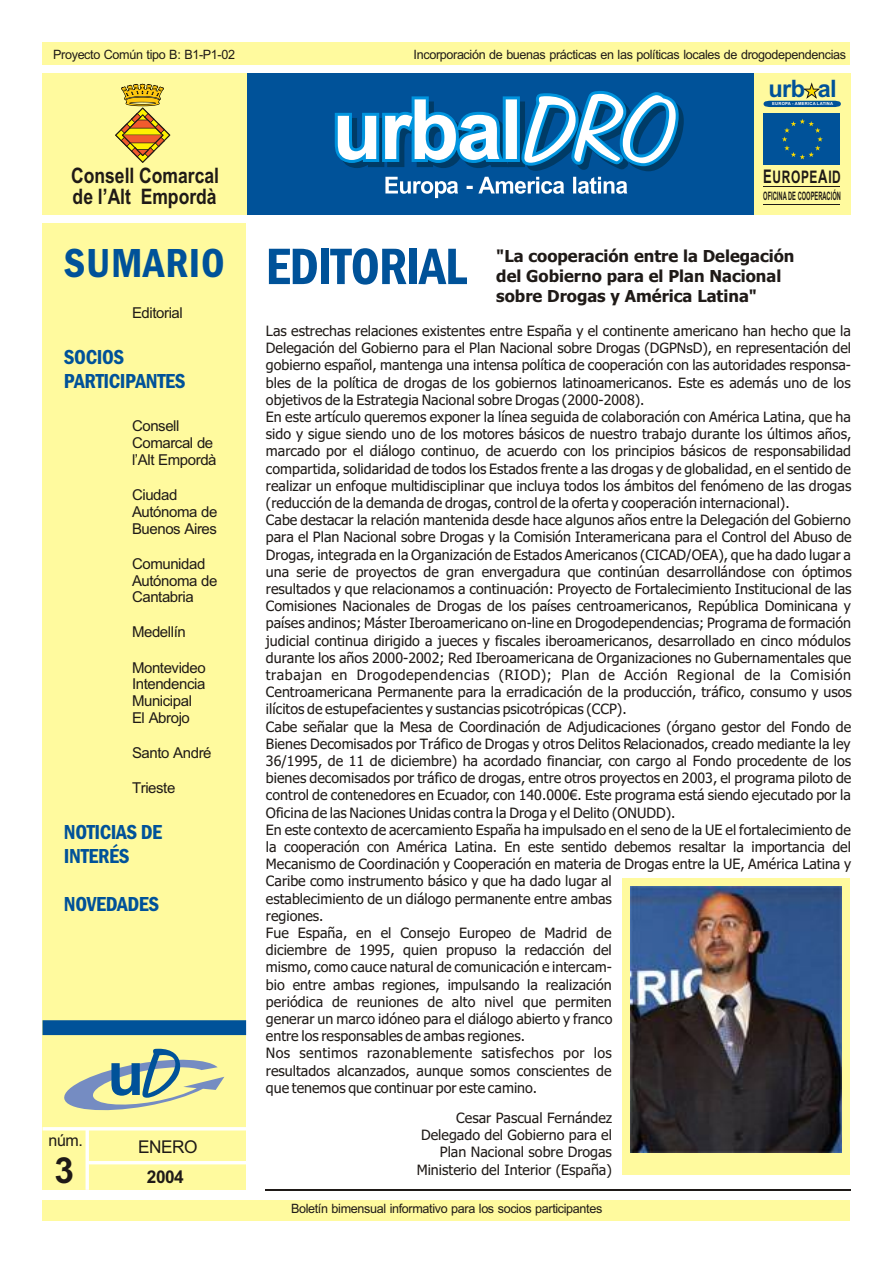
<style>
.page{position:relative;width:894px;height:1263px;background:#fff}
.page>*{position:absolute;margin:0;border:0;box-sizing:border-box;transform-origin:0 0}
.t1{font:52.95px "Franklin Gothic Demi Cond";letter-spacing:-.02em;color:#005299}
.t2{font:42px "Franklin Gothic Demi Cond";letter-spacing:.015em;color:#005299}
.t3{font:700 36px "Arial";color:#1f1a17}
.t4{font:700 24px "Arial";color:#005299}
.t5{font:700 21.3px/21.8px "Arial Narrow";color:#1f1a17}
.t6{font:21px/23.9px "Franklin Gothic Demi Cond";letter-spacing:-.02em;color:#005299}
.t7{font:17.55px "Arial";letter-spacing:-.03em;color:#1f1a17}
.t8{font:700 17.55px "Arial";color:#1f1a17}
.t9{font:700 17.25px "Arial Narrow";letter-spacing:.045em;color:#1f1a17;scale:.84 1}
.t10{font:700 16.5px/20px "Tahoma";color:#1f1a17}
.t11{font:16.35px "Arial";color:#1f1a17}
.t12{font:15px/16.8px "Arial";letter-spacing:-.03em;color:#1f1a17}
.t13{font:14.25px/17.2px "Tahoma";color:#1f1a17}
.t14{font:12.9px "Arial";letter-spacing:-.03em;color:#1f1a17}
.t15{font:700 11.7px "Arial Narrow";color:#1f1a17;scale:.6 1}
.t16{font:700 4.2px "Arial";letter-spacing:.055em;color:#fff}
.s1{font-size:18.75px}
</style>
<div class="page">
<div style="left:622px;top:878px;width:228px;height:297px;background:#fffa9e"></div>
<img style="left:631px;top:887px;width:211px;height:266px">
<div style="left:754px;top:74px;width:96px;height:141px;background:#fffa9e"></div>
<div style="left:43px;top:1200px;width:807px;height:20px;background:#fffa9e"></div>
<div style="left:43px;top:43px;width:807px;height:22px;background:#fffa9e"></div>
<div style="left:247px;top:74px;width:507px;height:141px;background:#005299"></div>
<div style="left:764px;top:113px;width:76px;height:51px;background:#005299"></div>
<svg style="left:782px;top:119px;width:41px;height:40px"></svg>
<svg style="left:764px;top:83px;width:77px;height:24px"></svg>
<hr style="left:764px;top:187px;width:76px;height:1px;background:#1f1a17">
<hr style="left:764px;top:205px;width:76px;height:1px;background:#1f1a17">
<hr style="left:265px;top:1189px;width:585px;height:2px;background:#1f1a17">
<svg style="left:334px;top:91px;width:350px;height:107px"></svg>
<div style="left:43px;top:223px;width:203px;height:967px;background:#fffa9e"></div>
<div style="left:43px;top:74px;width:204px;height:141px;background:#fffa9e"></div>
<svg style="left:115px;top:84px;width:55px;height:79px"></svg>
<hr style="left:86px;top:1128px;width:3px;height:62px;background:#fff">
<hr style="left:87px;top:1161px;width:159px;height:3px;background:#fff">
<svg style="left:64px;top:1049px;width:160px;height:62px"></svg>
<hr style="left:43px;top:1127px;width:203px;height:3px;background:#fff">
<div style="left:43px;top:1020px;width:203px;height:15px;background:#005299"></div>
<p class="t14" style="left:53px;top:49px;width:183px">Proyecto Común tipo B: B1-P1-02</p>
<h3 class="t5" style="left:71px;top:167px;width:149px">Consell Comarcal de l’Alt Empordà</h3>
<h2 class="t2" style="left:64px;top:247px;width:162px">SUMARIO</h2>
<p class="t12" style="left:132px;top:306px;width:52px">Editorial</p>
<h3 class="t6" style="left:64px;top:347px;width:123px">SOCIOS<br>PARTICIPANTES</h3>
<p class="t12" style="left:132px;top:419px;width:86px">Consell<br>Comarcal de l’Alt Empordà</p>
<p class="t12" style="left:132px;top:488px;width:87px">Ciudad<br>Autónoma de<br>Buenos Aires</p>
<p class="t12" style="left:132px;top:556px;width:87px">Comunidad<br>Autónoma de<br>Cantabria</p>
<p class="t12" style="left:132px;top:625px;width:55px">Medellín</p>
<p class="t12" style="left:132px;top:660px;width:75px">Montevideo<br>Intendencia<br>Municipal<br>El Abrojo</p>
<p class="t12" style="left:132px;top:746px;width:81px">Santo André</p>
<p class="t12" style="left:132px;top:781px;width:45px">Trieste</p>
<h3 class="t6" style="left:64px;top:822px;width:100px">NOTICIAS DE<br>INTERÉS</h3>
<h3 class="t6" style="left:64px;top:894px;width:97px">NOVEDADES</h3>
<p class="t11" style="left:49px;top:1134px;width:36px">núm.</p>
<h3 class="t3" style="left:55px;top:1157px;width:21px">3</h3>
<p class="t7" style="left:138px;top:1140px;width:61px">ENERO</p>
<p class="t8" style="left:147px;top:1170px;width:38px">2004</p>
<p class="t14" style="left:414px;top:49px;width:434px">Incorporación de buenas prácticas en las políticas locales de drogodependencias</p>
<h3 class="t4" style="left:769px;top:80px;width:70px">urb al</h3>
<p class="t16" style="left:772px;top:102px;width:63px">EUROPA - AMERICA LATINA</p>
<h1 class="t1" style="left:266px;top:247px;width:203px">EDITORIAL</h1>
<p class="t9" style="left:763px;top:170px;width:94px"><span class="s1">E</span>UROPE<span class="s1">A</span>ID</p>
<p class="t15" style="left:763px;top:192px;width:131px">OFICINA DE COOPERACIÓN</p>
<p class="t10" style="left:496px;top:247px;width:300px">"La cooperación entre la Delegación del Gobierno para el Plan Nacional sobre Drogas y América Latina"</p>
<p class="t13" style="left:266px;top:323px;width:587px">Las estrechas relaciones existentes entre España y el continente americano han hecho que la Delegación del Gobierno para el Plan Nacional sobre Drogas (DGPNsD), en representación del gobierno español, mantenga una intensa política de cooperación con las autoridades responsa&shy;bles de la política de drogas de los gobiernos latinoamericanos. Este es además uno de los objetivos de la Estrategia Nacional sobre Drogas (2000-2008).<br>En este artículo queremos exponer la línea seguida de colaboración con América Latina, que ha sido y sigue siendo uno de los motores básicos de nuestro trabajo durante los últimos años, marcado por el diálogo continuo, de acuerdo con los principios básicos de responsabilidad compartida, solidaridad de todos los Estados frente a las drogas y de globalidad, en el sentido de realizar un enfoque multidisciplinar que incluya todos los ámbitos del fenómeno de las drogas (reducción de la demanda de drogas, control de la oferta y cooperación internacional).<br>Cabe destacar la relación mantenida desde hace algunos años entre la Delegación del Gobierno para el Plan Nacional sobre Drogas y la Comisión Interamericana para el Control del Abuso de Drogas, integrada en la Organización de Estados Americanos (CICAD/OEA), que ha dado lugar a una serie de proyectos de gran envergadura que continúan desarrollándose con óptimos resultados y que relacionamos a continuación: Proyecto de Fortalecimiento Institucional de las Comisiones Nacionales de Drogas de los países centroamericanos, República Dominicana y países andinos; Máster Iberoamericano on-line en Drogodependencias; Programa de formación judicial continua dirigido a jueces y fiscales iberoamericanos, desarrollado en cinco módulos durante los años 2000-2002; Red Iberoamericana de Organizaciones no Gubernamentales que trabajan en Drogodependencias (RIOD); Plan de Acción Regional de la Comisión Centroamericana Permanente para la erradicación de la producción, tráfico, consumo y usos ilícitos de estupefacientes y sustancias psicotrópicas (CCP).<br>Cabe señalar que la Mesa de Coordinación de Adjudicaciones (órgano gestor del Fondo de Bienes Decomisados por Tráfico de Drogas y otros Delitos Relacionados, creado mediante la ley 36/1995, de 11 de diciembre) ha acordado financiar, con cargo al Fondo procedente de los bienes decomisados por tráfico de drogas, entre otros proyectos en 2003, el programa piloto de control de contenedores en Ecuador, con 140.000€. Este programa está siendo ejecutado por la Oficina de las Naciones Unidas contra la Droga y el Delito (ONUDD).<br>En este contexto de acercamiento España ha impulsado en el seno de la UE el fortalecimiento de la cooperación con América Latina. En este sentido debemos resaltar la importancia del Mecanismo de Coordinación y Cooperación en materia de Drogas entre la UE, América Latina y Caribe como instrumento básico y que ha dado lugar al<br>establecimiento de un diálogo permanente entre ambas<br>regiones.<br>Fue España, en el Consejo Europeo de Madrid de<br>diciembre de 1995, quien propuso la redacción del<br>mismo, como cauce natural de comunicación e intercam-<br>bio entre ambas regiones, impulsando la realización<br>periódica de reuniones de alto nivel que permiten<br>generar un marco idóneo para el diálogo abierto y franco<br>entre los responsables de ambas regiones.<br>Nos sentimos razonablemente satisfechos por los<br>resultados alcanzados, aunque somos conscientes de<br>que tenemos que continuar por este camino.</p>
<p class="t13" style="left:417px;top:1110px;width:197px;text-align:right">Cesar Pascual Fernández<br>Delegado del Gobierno para el<br>Plan Nacional sobre Drogas<br>Ministerio del Interior (España)</p>
<p class="t14" style="left:291px;top:1204px;width:313px">Boletín bimensual informativo para los socios participantes</p>
</div>
